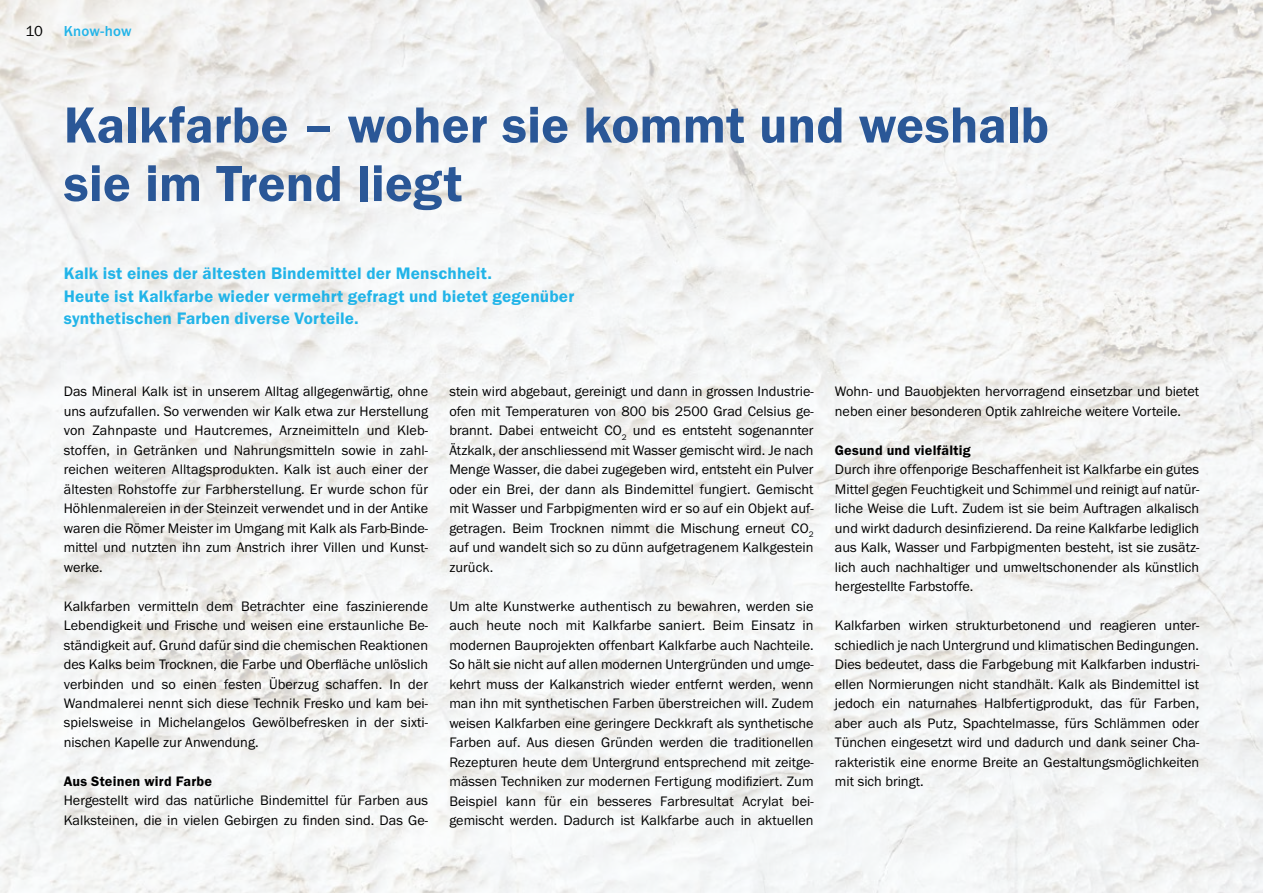
<style>
.page{position:relative;width:1263px;height:893px;background:#fff}
.page>*{position:absolute;margin:0;border:0;box-sizing:border-box;transform-origin:0 0}
.t1{font:600 52.5px/58.5px "Franklin Gothic Itc T";color:#2a5797}
.t2{font:600 17.25px/22.5px "Franklin Gothic Itc T";letter-spacing:.01em;color:#22b4e8}
.t3{font:500 15px "Franklin Gothic Itc T";letter-spacing:.01em;color:#22b4e8}
.t4{font:15px "Franklin Gothic Itc T";color:#000}
.t5{font:14.25px/19.5px "Franklin Gothic Itc T";color:#000;text-align:justify}
.t6{font:600 14.25px "Franklin Gothic Itc T";letter-spacing:.015em;color:#000}
</style>
<div class="page">
<img style="left:0;top:0;width:1263px;height:893px">
<div style="left:55px;top:377px;width:382px;height:460px;background:#fff;opacity:.75"></div>
<div style="left:826px;top:377px;width:382px;height:421px;background:#fff;opacity:.75"></div>
<div style="left:440px;top:378px;width:382px;height:459px;background:#fff;opacity:.75"></div>
<p class="t4" style="left:26px;top:22px;width:19px">10</p>
<p class="t3" style="left:64px;top:22px;width:69px">Know-how</p>
<h1 class="t1" style="left:64px;top:95px;width:987px">Kalkfarbe – woher sie kommt und weshalb sie im Trend liegt</h1>
<p class="t2" style="left:64px;top:262px;width:512px">Kalk ist eines der ältesten Bindemittel der Menschheit.<br>Heute ist Kalkfarbe wieder vermehrt gefragt und bietet gegenüber synthetischen Farben diverse Vorteile.</p>
<p class="t5" style="left:64px;top:381px;width:366px">Das Mineral Kalk ist in unserem Alltag allgegenwärtig, ohne uns aufzufallen. So verwenden wir Kalk etwa zur Herstellung von Zahnpaste und Hautcremes, Arzneimitteln und Kleb&shy;stoffen, in Getränken und Nahrungsmitteln sowie in zahl&shy;reichen weiteren Alltagsprodukten. Kalk ist auch einer der ältesten Rohstoffe zur Farbherstellung. Er wurde schon für Höhlenmalereien in der Steinzeit verwendet und in der Antike waren die Römer Meister im Umgang mit Kalk als Farb-Binde&shy;mittel und nutzten ihn zum Anstrich ihrer Villen und Kunst&shy;werke.</p>
<p class="t5" style="left:64px;top:596px;width:366px">Kalkfarben vermitteln dem Betrachter eine faszinierende Lebendigkeit und Frische und weisen eine erstaunliche Be&shy;ständigkeit auf. Grund dafür sind die chemischen Reaktionen des Kalks beim Trocknen, die Farbe und Oberfläche unlöslich verbinden und so einen festen Überzug schaffen. In der Wandmalerei nennt sich diese Technik Fresko und kam bei&shy;spielsweise in Michelangelos Gewölbefresken in der sixti&shy;nischen Kapelle zur Anwendung.</p>
<p class="t6" style="left:64px;top:773px;width:150px">Aus Steinen wird Farbe</p>
<p class="t5" style="left:64px;top:791px;width:366px">Hergestellt wird das natürliche Bindemittel für Farben aus<br>Kalksteinen, die in vielen Gebirgen zu finden sind. Das Ge-</p>
<p class="t5" style="left:449px;top:381px;width:366px">stein wird abgebaut, gereinigt und dann in grossen Industrie&shy;ofen mit Temperaturen von 800 bis 2500 Grad Celsius ge&shy;brannt. Dabei entweicht CO<sub>2</sub> und es entsteht sogenannter Ätzkalk, der anschliessend mit Wasser gemischt wird. Je nach Menge Wasser, die dabei zugegeben wird, entsteht ein Pulver oder ein Brei, der dann als Bindemittel fungiert. Gemischt mit Wasser und Farbpigmenten wird er so auf ein Objekt auf&shy;getragen. Beim Trocknen nimmt die Mischung erneut CO<sub>2 </sub>auf und wandelt sich so zu dünn aufgetragenem Kalkgestein zurück.</p>
<p class="t5" style="left:449px;top:596px;width:366px">Um alte Kunstwerke authentisch zu bewahren, werden sie auch heute noch mit Kalkfarbe saniert. Beim Einsatz in modernen Bauprojekten offenbart Kalkfarbe auch Nachteile.<br>So hält sie nicht auf allen modernen Untergründen und umge&shy;kehrt muss der Kalkanstrich wieder entfernt werden, wenn man ihn mit synthetischen Farben überstreichen will. Zudem weisen Kalkfarben eine geringere Deckkraft als synthetische Farben auf. Aus diesen Gründen werden die traditionellen Rezepturen heute dem Untergrund entsprechend mit zeitge&shy;mässen Techniken zur modernen Fertigung modifiziert. Zum Beispiel kann für ein besseres Farbresultat Acrylat bei&shy;gemischt werden. Dadurch ist Kalkfarbe auch in aktuellen</p>
<p class="t5" style="left:835px;top:381px;width:366px">Wohn- und Bauobjekten hervorragend einsetzbar und bietet neben einer besonderen Optik zahlreiche weitere Vorteile.</p>
<p class="t6" style="left:835px;top:441px;width:137px">Gesund und vielfältig</p>
<p class="t5" style="left:835px;top:459px;width:366px">Durch ihre offenporige Beschaffenheit ist Kalkfarbe ein gutes Mittel gegen Feuchtigkeit und Schimmel und reinigt auf natür&shy;liche Weise die Luft. Zudem ist sie beim Auftragen alkalisch und wirkt dadurch desinfizierend. Da reine Kalkfarbe lediglich aus Kalk, Wasser und Farbpigmenten besteht, ist sie zusätz&shy;lich auch nachhaltiger und umweltschonender als künstlich hergestellte Farbstoffe.</p>
<p class="t5" style="left:835px;top:615px;width:366px">Kalkfarben wirken strukturbetonend und reagieren unter&shy;schiedlich je nach Untergrund und klimatischen Bedingungen.<br>Dies bedeutet, dass die Farbgebung mit Kalkfarben industri&shy;ellen Normierungen nicht standhält. Kalk als Bindemittel ist jedoch ein naturnahes Halbfertigprodukt, das für Farben, aber auch als Putz, Spachtelmasse, fürs Schlämmen oder Tünchen eingesetzt wird und dadurch und dank seiner Cha&shy;rakteristik eine enorme Breite an Gestaltungsmöglichkeiten mit sich bringt.</p>
</div>
